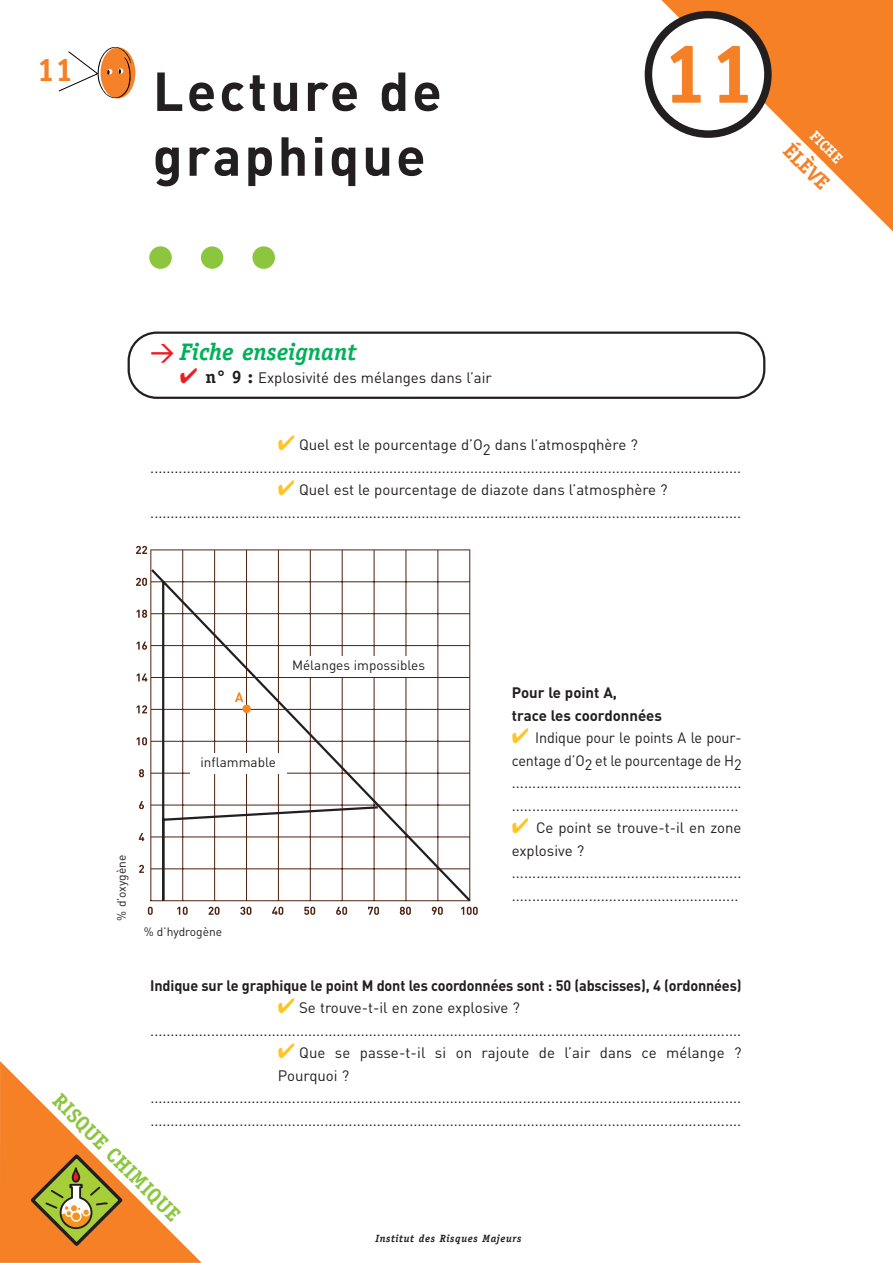
<style>
.page{position:relative;width:893px;height:1263px;background:#fff}
.page>*{position:absolute;margin:0;border:0;box-sizing:border-box;transform-origin:0 0}
.t1{font:700 84.9px "Officina Serif";color:#f58025}
.t2{font:700 54px/64.8px "DIN";letter-spacing:.055em;color:#231f20}
.t3{font:700 32.85px "Officina Serif";color:#f58025}
.t4{font:italic 700 24px "Officina Serif";color:#00b159}
.t5{font:700 21px "Officina Serif";color:#8cc63f}
.t6{font:700 21px "Officina Serif";color:#f58025}
.t7{font:15px/22.5px "DIN";color:#231f20}
.t8{font:15px/22.5px "DIN";color:#231f20;text-align:justify;scale:.96 1}
.t9{font:700 15px "DIN";letter-spacing:-.01em;color:#231f20;scale:.96 1}
.t10{font:700 15px/22.5px "DIN";letter-spacing:-.01em;color:#231f20}
.t11{font:700 15px "Officina Serif";color:#fff}
.t12{font:13.5px "DIN";color:#231f20}
.t13{font:12px "DIN";color:#231f20}
.t14{font:italic 700 10.5px "Officina Serif";letter-spacing:.055em;color:#231f20}
.s1{font-family:"DIN";font-weight:500;font-style:normal;color:#ed1c24}
.s2{color:#ed1c24}
.s3{font-family:"Officina Serif";font-weight:700;font-size:18px}
.s4{color:#ffc424}
</style>
<div class="page">
<svg style="left:661px;top:0;width:232px;height:231px;fill:#f58025"></svg>
<svg style="left:128px;top:331px;width:637px;height:68px"></svg>
<div style="left:101px;top:47px;width:34px;height:51px;background:#f5822a;border-radius:50%"></div>
<svg style="left:58px;top:47px;width:74px;height:52px"></svg>
<svg style="left:149px;top:246px;width:75px;height:23px"></svg>
<svg style="left:252px;top:246px;width:23px;height:23px"></svg>
<svg style="left:0;top:1061px;width:202px;height:202px"></svg>
<svg style="left:645px;top:11px;width:127px;height:127px"></svg>
<hr style="left:151px;top:550px;width:1px;height:351px;background:#4e210e">
<hr style="left:182px;top:550px;width:1px;height:351px;background:#4e210e">
<hr style="left:214px;top:550px;width:1px;height:351px;background:#4e210e">
<hr style="left:246px;top:550px;width:1px;height:351px;background:#4e210e">
<hr style="left:278px;top:550px;width:1px;height:351px;background:#4e210e">
<hr style="left:310px;top:550px;width:1px;height:351px;background:#4e210e">
<hr style="left:342px;top:550px;width:1px;height:351px;background:#4e210e">
<hr style="left:374px;top:550px;width:1px;height:351px;background:#4e210e">
<hr style="left:406px;top:550px;width:1px;height:351px;background:#4e210e">
<hr style="left:438px;top:550px;width:1px;height:351px;background:#4e210e">
<hr style="left:469px;top:550px;width:1px;height:351px;background:#4e210e">
<hr style="left:150px;top:550px;width:320px;height:1px;background:#4e210e">
<svg style="left:148px;top:907px;width:5px;height:8px"></svg>
<svg style="left:177px;top:907px;width:11px;height:8px"></svg>
<svg style="left:139px;top:865px;width:5px;height:8px"></svg>
<svg style="left:139px;top:833px;width:5px;height:8px"></svg>
<svg style="left:139px;top:801px;width:5px;height:8px"></svg>
<svg style="left:139px;top:769px;width:5px;height:8px"></svg>
<svg style="left:137px;top:737px;width:10px;height:8px"></svg>
<svg style="left:137px;top:705px;width:10px;height:8px"></svg>
<svg style="left:137px;top:673px;width:10px;height:8px"></svg>
<svg style="left:137px;top:642px;width:10px;height:8px"></svg>
<svg style="left:137px;top:610px;width:10px;height:8px"></svg>
<svg style="left:136px;top:578px;width:11px;height:8px"></svg>
<svg style="left:136px;top:546px;width:11px;height:8px"></svg>
<svg style="left:209px;top:907px;width:11px;height:8px"></svg>
<svg style="left:240px;top:907px;width:11px;height:8px"></svg>
<svg style="left:272px;top:907px;width:11px;height:8px"></svg>
<svg style="left:304px;top:907px;width:11px;height:8px"></svg>
<svg style="left:336px;top:907px;width:11px;height:8px"></svg>
<svg style="left:368px;top:907px;width:11px;height:8px"></svg>
<svg style="left:400px;top:907px;width:11px;height:8px"></svg>
<svg style="left:432px;top:907px;width:11px;height:8px"></svg>
<svg style="left:461px;top:907px;width:17px;height:8px"></svg>
<svg style="left:150px;top:567px;width:321px;height:335px"></svg>
<div style="left:242px;top:704px;width:9px;height:9px;background:#f6881f;border-radius:50%"></div>
<svg style="left:235px;top:692px;width:8px;height:10px"></svg>
<div style="left:282px;top:656px;width:153px;height:21px;background:#fff"></div>
<div style="left:190px;top:753px;width:96px;height:20px;background:#fff"></div>
<h3 class="t3" style="left:37px;top:58px;width:38px">11</h3>
<h2 class="t2" style="left:153px;top:66px;width:291px">Lecture de graphique</h2>
<h1 class="t1" style="left:662px;top:42px;width:96px">11</h1>
<p class="t11" style="left:816px;top:129px;width:41px;rotate:45deg">FICHE</p>
<h3 class="t6" style="left:792px;top:141px;width:57px;rotate:45deg">ÉLÈVE</h3>
<h3 class="t4" style="left:150px;top:343px;width:207px"><span class="s1">&gt;</span> Fiche enseignant</h3>
<p class="t7" style="left:180px;top:368px;width:313px"><span class="s2">✔</span> <span class="s3">n° 9 :</span> Explosivité des mélanges dans l’air</p>
<p class="t7" style="left:150px;top:436px;width:592px;text-indent:128px"><span class="s4">✔</span> Quel est le pourcentage d’O2 dans l’atmospqhère ? ..................................................................................................................................................</p>
<p class="t7" style="left:150px;top:481px;width:592px;text-indent:128px"><span class="s4">✔</span> Quel est le pourcentage de diazote dans l’atmosphère ? ..................................................................................................................................................</p>
<p class="t12" style="left:292px;top:661px;width:134px">Mélanges impossibles</p>
<p class="t12" style="left:201px;top:757px;width:77px">inflammable</p>
<p class="t13" style="left:117px;top:921px;width:68px;rotate:-90deg">% d’oxygène</p>
<p class="t13" style="left:144px;top:927px;width:80px">% d’hydrogène</p>
<p class="t10" style="left:512px;top:683px;width:152px">Pour le point A,<br>trace les coordonnées</p>
<p class="t8" style="left:512px;top:728px;width:241px"><span class="s4">✔</span> Indique pour le points A le pour&shy;centage d’O2 et le pourcentage de H2 ........................................................ ........................................................</p>
<p class="t7" style="left:512px;top:818px;width:231px"><span class="s4">✔</span> Ce point se trouve-t-il en zone explosive ? ........................................................ ........................................................</p>
<p class="t9" style="left:150px;top:980px;width:617px">Indique sur le graphique le point M dont les coordonnées sont : 50 (abscisses), 4 (ordonnées)</p>
<p class="t7" style="left:150px;top:998px;width:592px;text-indent:128px"><span class="s4">✔</span> Se trouve-t-il en zone explosive ? ..................................................................................................................................................</p>
<p class="t7" style="left:278px;top:1043px;width:465px"><span class="s4">✔</span> Que se passe-t-il si on rajoute de l’air dans ce mélange ?</p>
<p class="t7" style="left:278px;top:1066px;width:73px">Pourquoi ?</p>
<p class="t7" style="left:150px;top:1088px;width:592px">..................................................................................................................................................</p>
<p class="t7" style="left:150px;top:1111px;width:592px">..................................................................................................................................................</p>
<h3 class="t5" style="left:62px;top:1091px;width:172px;rotate:45deg">RISQUE CHIMIQUE</h3>
<p class="t14" style="left:376px;top:1234px;width:147px">Institut des Risques Majeurs</p>
</div>
